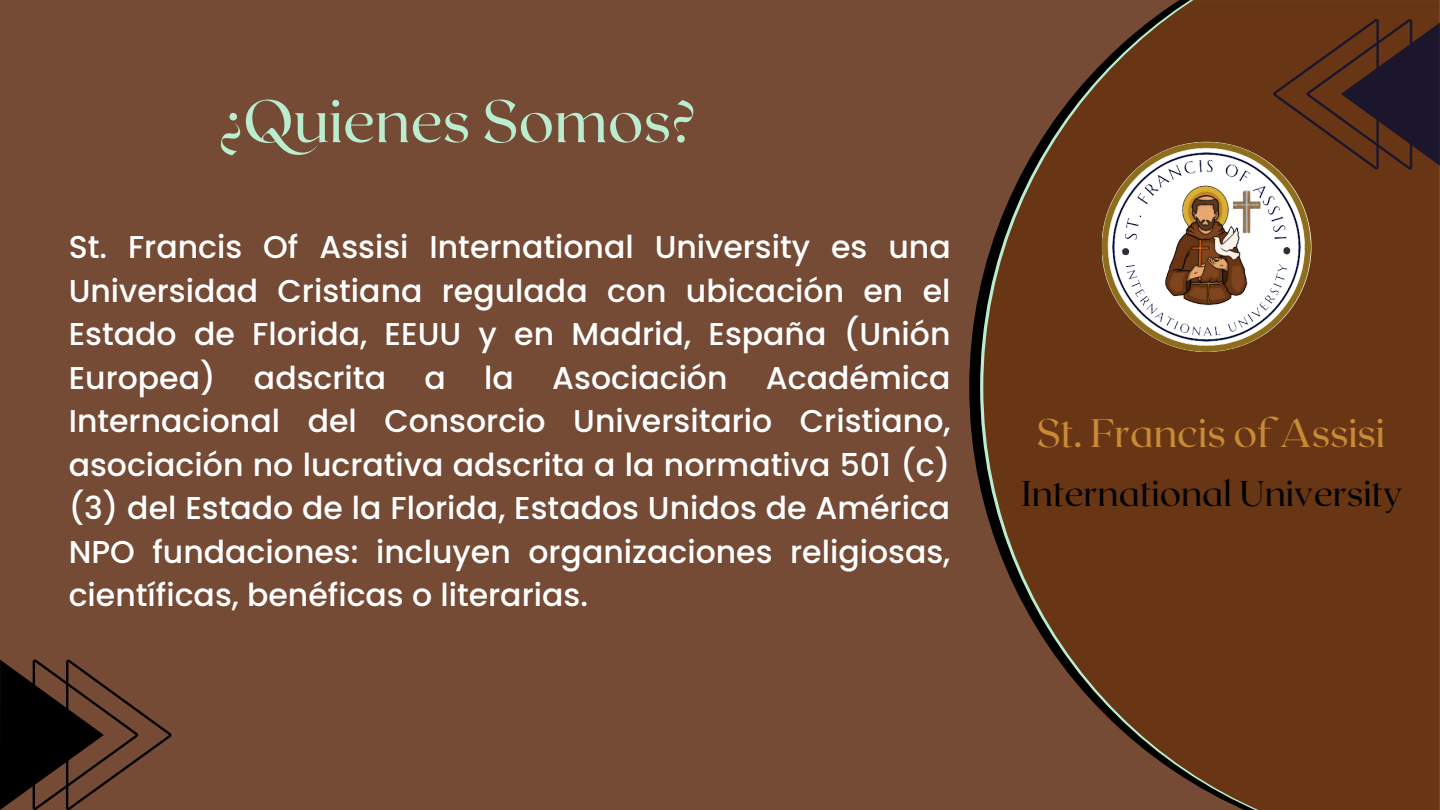
<style>
.page{position:relative;width:1440px;height:810px;background:#764b36}
.page>*{position:absolute;margin:0;border:0;box-sizing:border-box;transform-origin:0 0}
.t1{font:59.7px "Roxborough CF";color:#baedcf}
.t2{font:39.7px "Roxborough CF";color:#c88a36}
.t3{font:35.8px "Roxborough CF";color:#000}
.t4{font:500 31.5px/43.5px "Poppins";color:#fff;text-align:justify}
</style>
<div class="page">
<svg style="left:0;top:659px;width:172px;height:151px"></svg>
<svg style="left:983px;top:0;width:457px;height:810px;fill:#683614"></svg>
<svg style="left:1102px;top:19px;width:338px;height:333px;background:#5a3119"></svg>
<img style="left:1063px;top:104px;width:287px;height:286px">
<h1 class="t1" style="left:218px;top:82px;width:480px">¿Quienes Somos?</h1>
<p class="t4" style="left:69px;top:225px;width:884px">St. Francis Of Assisi International University es una Universidad Cristiana regulada con ubicación en el Estado de Florida, EEUU y en Madrid, España (Unión Europea) adscrita a la Asociación Académica Internacional del Consorcio Universitario Cristiano, asociación no lucrativa adscrita a la normativa 501 (c) (3) del Estado de la Florida, Estados Unidos de América NPO fundaciones: incluyen organizaciones religiosas, científicas, benéficas o literarias.</p>
<p class="t2" style="left:1037px;top:408px;width:350px">St. Francis of Assisi</p>
<p class="t3" style="left:1022px;top:470px;width:383px">International University</p>
</div>
